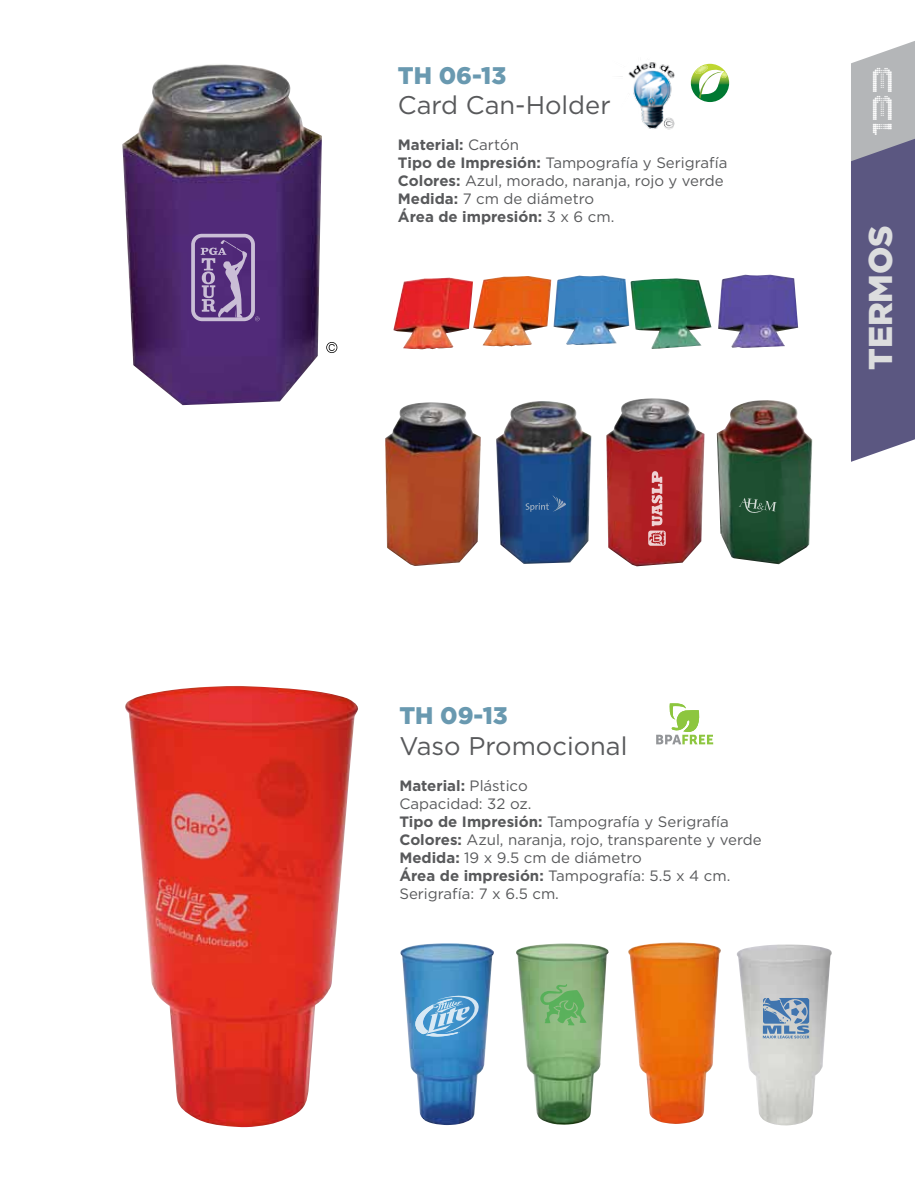
<style>
.page{position:relative;width:915px;height:1191px;background:#fff}
.page>*{position:absolute;margin:0;border:0;box-sizing:border-box;transform-origin:0 0}
.t1{font:900 33px "Gotham HTF";color:#dcddde}
.t2{font:30px "The 2 K12";color:#fff}
.t3{font:25.5px "Gotham HTF";color:#58595b}
.t4{font:900 24px "Gotham HTF";color:#6999b0}
.t5{font:15px/18px "Gotham HTF";color:#58595b}
.s1{font-weight:700}
</style>
<div class="page">
<svg style="left:851px;top:41px;width:63px;height:421px;background:#787694"></svg>
<img style="left:620px;top:62px;width:55px;height:68px">
<img style="left:125px;top:686px;width:233px;height:441px">
<svg style="left:690px;top:64px;width:38px;height:38px"></svg>
<img style="left:473px;top:275px;width:238px;height:74px">
<img style="left:718px;top:275px;width:79px;height:73px">
<img style="left:393px;top:278px;width:80px;height:71px">
<img style="left:122px;top:64px;width:200px;height:341px">
<svg style="left:191px;top:234px;width:68px;height:87px;background:#7c5f9a"></svg>
<img style="left:385px;top:402px;width:95px;height:164px">
<img style="left:496px;top:401px;width:95px;height:163px">
<svg style="left:525px;top:495px;width:41px;height:17px"></svg>
<img style="left:716px;top:400px;width:96px;height:164px">
<svg style="left:738px;top:498px;width:38px;height:16px"></svg>
<img style="left:606px;top:398px;width:98px;height:168px">
<svg style="left:648px;top:471px;width:17px;height:75px"></svg>
<svg style="left:326px;top:342px;width:11px;height:11px"></svg>
<svg style="left:656px;top:703px;width:57px;height:41px"></svg>
<img style="left:400px;top:943px;width:94px;height:182px">
<img style="left:628px;top:942px;width:93px;height:182px">
<img style="left:516px;top:943px;width:93px;height:182px">
<svg style="left:540px;top:984px;width:46px;height:41px;background:#76b570"></svg>
<svg style="left:415px;top:994px;width:65px;height:42px;background:#72add6"></svg>
<img style="left:737px;top:944px;width:95px;height:181px">
<svg style="left:762px;top:998px;width:47px;height:40px;background:#819ebc"></svg>
<h3 class="t4" style="left:398px;top:61px;width:110px">TH 06-13</h3>
<h3 class="t3" style="left:398px;top:91px;width:214px">Card Can-Holder</h3>
<p class="t5" style="left:398px;top:136px;width:331px"><span class="s1">Material:</span> Cartón<br><span class="s1">Tipo de Impresión:</span> Tampografía y Serigrafía<br><span class="s1">Colores:</span> Azul, morado, naranja, rojo y verde<br><span class="s1">Medida:</span> 7 cm de diámetro<br><span class="s1">Área de impresión:</span> 3 x 6 cm.</p>
<h2 class="t2" style="left:869px;top:135px;width:73px;rotate:-90deg">133</h2>
<h1 class="t1" style="left:861px;top:370px;width:146px;rotate:-90deg">TERMOS</h1>
<h3 class="t4" style="left:399px;top:702px;width:110px">TH 09-13</h3>
<h3 class="t3" style="left:399px;top:732px;width:229px">Vaso Promocional</h3>
<p class="t5" style="left:399px;top:776px;width:364px"><span class="s1">Material:</span> Plástico<br>Capacidad: 32 oz.<br><span class="s1">Tipo de Impresión:</span> Tampografía y Serigrafía<br><span class="s1">Colores:</span> Azul, naranja, rojo, transparente y verde<br><span class="s1">Medida:</span> 19 x 9.5 cm de diámetro<br><span class="s1">Área de impresión:</span> Tampografía: 5.5 x 4 cm.<br>Serigrafía: 7 x 6.5 cm.</p>
</div>
